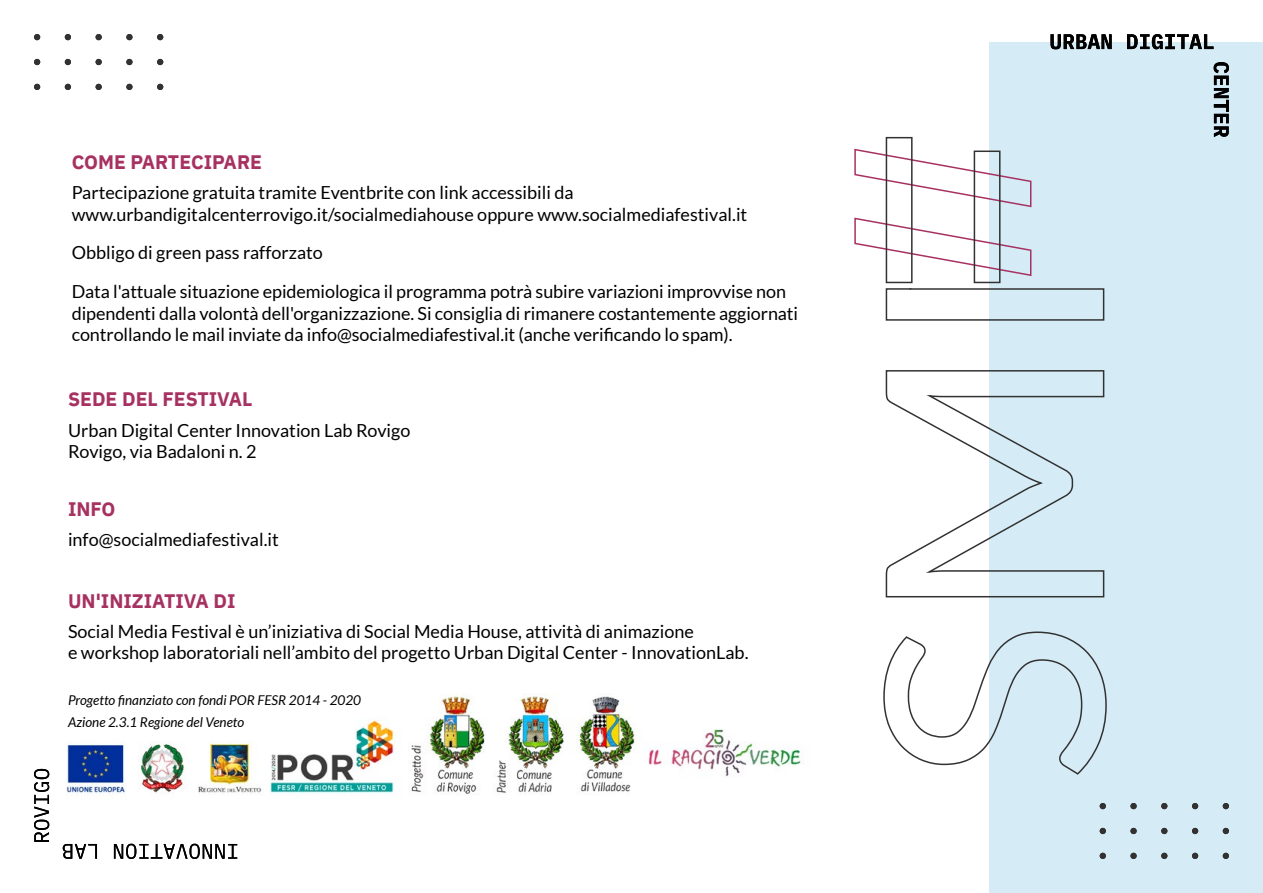
<style>
.page{position:relative;width:1263px;height:893px;background:#fff}
.page>*{position:absolute;margin:0;border:0;box-sizing:border-box;transform-origin:0 0}
.t1{font:700 19.5px "IBM Plex Sans";color:#a73161}
.t2{font:18px/21.6px "Lato";color:#000}
.t3{font:italic 13.5px/22px "Lato";color:#000}
</style>
<div class="page">
<div style="left:989px;top:42px;width:274px;height:851px;background:#d5ecf6"></div>
<img style="left:67px;top:694px;width:735px;height:101px">
<svg style="left:1100px;top:803px;width:6px;height:6px"></svg>
<div style="left:1130px;top:803px;width:7px;height:6px;background:#333232;border-radius:50%"></div>
<svg style="left:1161px;top:803px;width:6px;height:6px"></svg>
<svg style="left:1192px;top:803px;width:6px;height:6px"></svg>
<svg style="left:1223px;top:803px;width:6px;height:6px"></svg>
<svg style="left:1100px;top:828px;width:6px;height:6px"></svg>
<div style="left:1130px;top:828px;width:7px;height:6px;background:#333232;border-radius:50%"></div>
<svg style="left:1161px;top:828px;width:6px;height:6px"></svg>
<svg style="left:1192px;top:828px;width:6px;height:6px"></svg>
<svg style="left:1223px;top:828px;width:6px;height:6px"></svg>
<svg style="left:1100px;top:853px;width:6px;height:6px"></svg>
<div style="left:1130px;top:853px;width:7px;height:6px;background:#333232;border-radius:50%"></div>
<svg style="left:1161px;top:853px;width:6px;height:6px"></svg>
<svg style="left:1192px;top:853px;width:6px;height:6px"></svg>
<svg style="left:1223px;top:853px;width:6px;height:6px"></svg>
<svg style="left:1050px;top:34px;width:62px;height:15px"></svg>
<svg style="left:1127px;top:34px;width:86px;height:15px"></svg>
<svg style="left:1214px;top:62px;width:15px;height:75px"></svg>
<svg style="left:34px;top:769px;width:203px;height:90px"></svg>
<svg style="left:34px;top:34px;width:6px;height:6px"></svg>
<svg style="left:65px;top:34px;width:6px;height:6px"></svg>
<svg style="left:96px;top:34px;width:6px;height:6px"></svg>
<div style="left:126px;top:34px;width:7px;height:6px;background:#333232;border-radius:50%"></div>
<svg style="left:157px;top:34px;width:6px;height:6px"></svg>
<svg style="left:34px;top:59px;width:6px;height:6px"></svg>
<svg style="left:65px;top:59px;width:6px;height:6px"></svg>
<svg style="left:96px;top:59px;width:6px;height:6px"></svg>
<div style="left:126px;top:59px;width:7px;height:6px;background:#333232;border-radius:50%"></div>
<svg style="left:157px;top:59px;width:6px;height:6px"></svg>
<svg style="left:34px;top:84px;width:6px;height:6px"></svg>
<svg style="left:65px;top:84px;width:6px;height:6px"></svg>
<svg style="left:96px;top:84px;width:6px;height:6px"></svg>
<div style="left:126px;top:84px;width:7px;height:6px;background:#333232;border-radius:50%"></div>
<svg style="left:157px;top:84px;width:6px;height:6px"></svg>
<svg style="left:854px;top:217px;width:178px;height:60px"></svg>
<svg style="left:854px;top:148px;width:178px;height:60px"></svg>
<svg style="left:883px;top:631px;width:224px;height:144px"></svg>
<svg style="left:885px;top:370px;width:220px;height:228px"></svg>
<svg style="left:885px;top:288px;width:220px;height:33px"></svg>
<div style="left:886px;top:137px;width:26px;height:146px;border:2px solid #333232"></div>
<div style="left:974px;top:151px;width:26px;height:132px;border:2px solid #333232"></div>
<p class="t1" style="left:72px;top:147px;width:192px">COME PARTECIPARE</p>
<p class="t2" style="left:72px;top:182px;width:677px">Partecipazione gratuita tramite Eventbrite con link accessibili da www.urbandigitalcenterrovigo.it/socialmediahouse oppure www.socialmediafestival.it</p>
<p class="t2" style="left:72px;top:233px;width:716px;line-height:38.5px">Obbligo di green pass rafforzato<br>Data l'attuale situazione epidemiologica il programma potrà subire variazioni improvvise non</p>
<p class="t2" style="left:72px;top:302px;width:728px">dipendenti dalla volontà dell'organizzazione. Si consiglia di rimanere costantemente aggiornati controllando le mail inviate da info@socialmediafestival.it (anche verificando lo spam).</p>
<p class="t1" style="left:68px;top:384px;width:186px">SEDE DEL FESTIVAL</p>
<p class="t2" style="left:68px;top:419px;width:344px">Urban Digital Center Innovation Lab Rovigo<br>Rovigo, via Badaloni n. 2</p>
<p class="t1" style="left:68px;top:493px;width:49px">INFO</p>
<p class="t2" style="left:68px;top:529px;width:212px">info@socialmediafestival.it</p>
<p class="t1" style="left:68px;top:585px;width:169px">UN'INIZIATIVA DI</p>
<p class="t2" style="left:68px;top:620px;width:682px">Social Media Festival è un’iniziativa di Social Media House, attività di animazione<br>e workshop laboratoriali nell’ambito del progetto Urban Digital Center - InnovationLab.</p>
<p class="t3" style="left:68px;top:689px;width:294px">Progetto finanziato con fondi POR FESR 2014 - 2020<br>Azione 2.3.1 Regione del Veneto</p>
</div>
